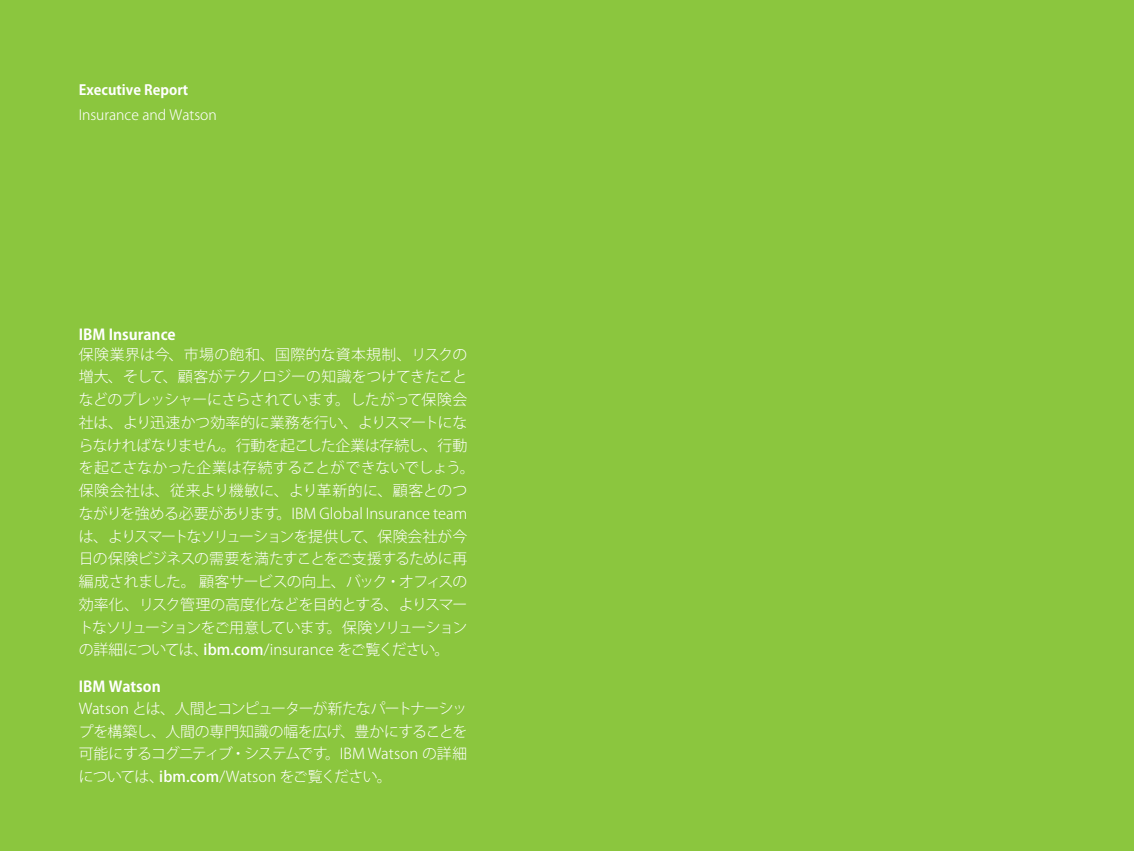
<style>
.page{position:relative;width:1134px;height:851px;background:#fff}
.page>*{position:absolute;margin:0;border:0;box-sizing:border-box;transform-origin:0 0}
.t1{font:300 14.88px/22.8px "Koz Go Pr 6 N";letter-spacing:-.02em;color:#fff}
.t2{font:700 14.88px "Koz Go Pr 6 N";color:#fff}
.t3{font:300 14px "Koz Go Pr 6 N";color:#fff}
.t4{font:700 14px "Koz Go Pr 6 N";color:#fff}
.s1{font-weight:500}
</style>
<div class="page">
<div style="left:0;top:0;width:1134px;height:850px;background:#8bc63e"></div>
<p class="t4" style="left:79px;top:82px;width:111px">Executive Report</p>
<p class="t3" style="left:79px;top:107px;width:140px">Insurance and Watson</p>
<p class="t2" style="left:79px;top:326px;width:99px">IBM Insurance</p>
<p class="t1" style="left:79px;top:343px;width:397px">保険業界は今、市場の飽和、国際的な資本規制、リスクの増大、そして、顧客がテクノロジーの知識をつけてきたことなどのプレッシャーにさらされています。したがって保険会社は、より迅速かつ効率的に業務を行い、よりスマートにならなければなりません。行動を起こした企業は存続し、行動を起こさなかった企業は存続することができないでしょう。保険会社は、従来より機敏に、より革新的に、顧客とのつながりを強める必要があります。IBM Global Insurance teamは、よりスマートなソリューションを提供して、保険会社が今日の保険ビジネスの需要を満たすことをご支援するために再編成されました。 顧客サービスの向上、バック・オフィスの効率化、リスク管理の高度化などを目的とする、よりスマートなソリューションをご用意しています。保険ソリューションの詳細については、<span class="s1">ibm.com</span>/insurance をご覧ください。</p>
<p class="t2" style="left:79px;top:678px;width:84px">IBM Watson</p>
<p class="t1" style="left:79px;top:697px;width:390px;text-align:justify">Watson とは、人間とコンピューターが新たなパートナーシップを構築し、人間の専門知識の幅を広げ、豊かにすることを可能にするコグニティブ・システムです。IBM Watson の詳細については、<span class="s1">ibm.com</span>/Watson をご覧ください。</p>
</div>
